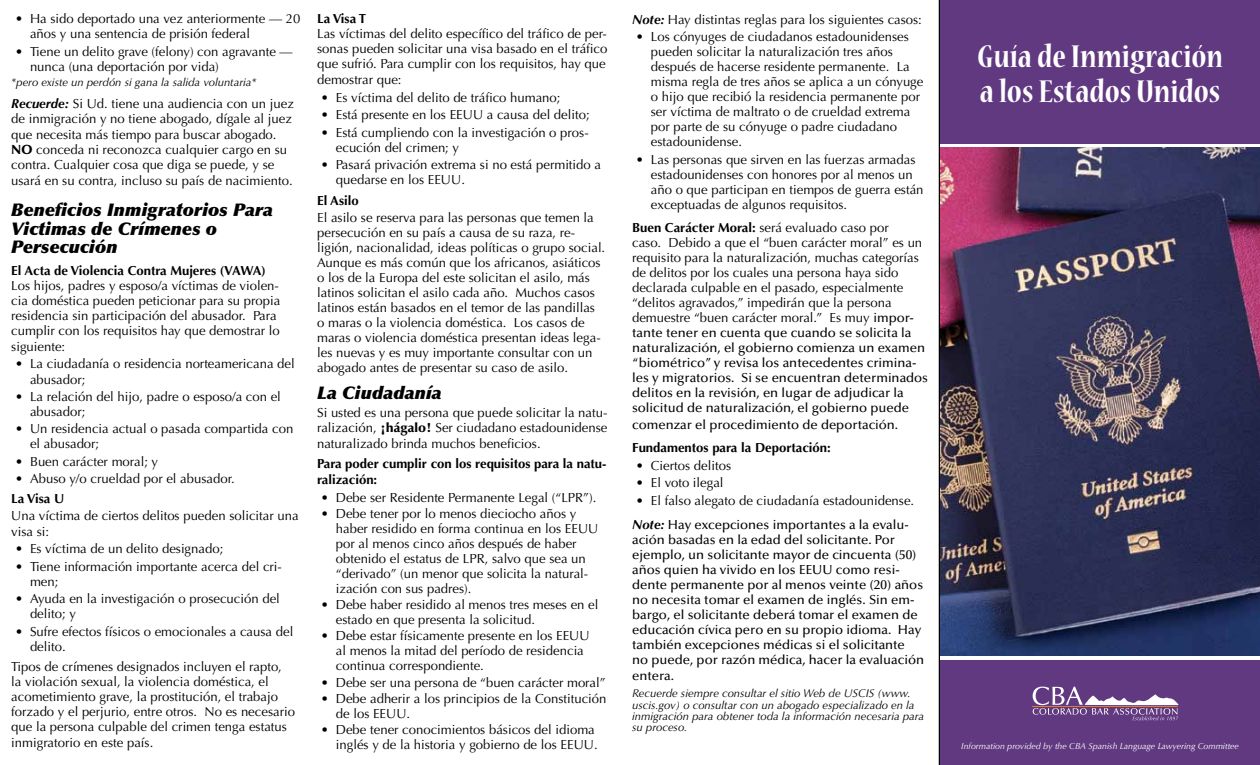
<style>
.page{position:relative;width:1260px;height:765px;background:#fff}
.page>*{position:absolute;margin:0;border:0;box-sizing:border-box;transform-origin:0 0}
.t1{font:700 condensed 35px/35px "Nueva Std";color:#fff}
.t2{font:italic 900 17.5px/18.8px "Optima";color:#000}
.t3{font:13.12px/15px "Optima";color:#000}
.t4{font:500 13.12px/15px "Optima";color:#000}
.t5{font:700 13.12px/16.2px "Optima";color:#000}
.t6{font:italic 11.25px/11.2px "Optima";color:#000}
.t7{font:italic 8.75px "Optima";color:#fff}
.s1{font-weight:700;font-style:italic}
.s2{font-weight:900}
.s3{font-weight:700}
.s4{font-weight:500}
</style>
<div class="page">
<img style="left:940px;top:147px;width:320px;height:509px">
<div style="left:940px;top:661px;width:320px;height:104px;background:#613981"></div>
<div style="left:940px;top:0;width:320px;height:144px;background:#613981"></div>
<hr style="left:1032px;top:706px;width:146px;height:1px;background:#df7e25">
<svg style="left:1033px;top:687px;width:145px;height:33px"></svg>
<p class="t3" style="left:30px;top:12px;width:272px;text-indent:-15px">• Ha sido deportado una vez anteriormente — 20 años y una sentencia de prisión federal</p>
<p class="t3" style="left:30px;top:44px;width:264px;text-indent:-15px">• Tiene un delito grave (felony) con agravante — nunca (una deportación por vida)</p>
<p class="t6" style="left:11px;top:77px;width:247px">*pero existe un perdón si gana la salida voluntaria*</p>
<p class="t3" style="left:11px;top:97px;width:284px"><span class="s1">Recuerde:</span> Si Ud. tiene una audiencia con un juez de inmigración y no tiene abogado, dígale al juez que necesita más tiempo para buscar abogado.<br><span class="s2">NO</span> conceda ni reconozca cualquier cargo en su contra. Cualquier cosa que diga se puede, y se</p>
<p class="t3" style="left:11px;top:173px;width:283px">usará en su contra, incluso su país de nacimiento.</p>
<h2 class="t2" style="left:11px;top:201px;width:264px">Beneficios Inmigratorios Para<br>Victimas de Crímenes o<br>Persecución</h2>
<p class="t5" style="left:11px;top:262px;width:256px">El Acta de Violencia Contra Mujeres (VAWA)</p>
<p class="t3" style="left:11px;top:278px;width:271px">Los hijos, padres y esposo/a víctimas de violen&shy;cia doméstica pueden peticionar para su propia residencia sin participación del abusador. Para cumplir con los requisitos hay que demostrar lo</p>
<p class="t3" style="left:11px;top:339px;width:55px">siguiente:</p>
<p class="t3" style="left:30px;top:357px;width:266px;text-indent:-15px">• La ciudadanía o residencia norteamericana del abusador;</p>
<p class="t3" style="left:30px;top:389px;width:252px;text-indent:-15px">• La relación del hijo, padre o esposo/a con el abusador;</p>
<p class="t3" style="left:30px;top:422px;width:265px;text-indent:-15px">• Un residencia actual o pasada compartida con el abusador;</p>
<p class="t3" style="left:15px;top:454px;width:145px">• Buen carácter moral; y</p>
<p class="t3" style="left:15px;top:472px;width:221px">• Abuso y/o crueldad por el abusador.</p>
<p class="t5" style="left:11px;top:491px;width:55px">La Visa U</p>
<p class="t3" style="left:11px;top:507px;width:289px;line-height:16.2px">Una víctima de ciertos delitos pueden solicitar una visa si:</p>
<p class="t3" style="left:15px;top:542px;width:210px">• Es víctima de un delito designado;</p>
<p class="t3" style="left:30px;top:559px;width:253px;text-indent:-15px">• Tiene información importante acerca del cri&shy;men;</p>
<p class="t3" style="left:30px;top:592px;width:251px;text-indent:-15px">• Ayuda en la investigación o prosecución del delito; y</p>
<p class="t3" style="left:30px;top:624px;width:265px;text-indent:-15px">• Sufre efectos físicos o emocionales a causa del delito.</p>
<p class="t3" style="left:11px;top:659px;width:285px">Tipos de crímenes designados incluyen el rapto, la violación sexual, la violencia doméstica, el acometimiento grave, la prostitución, el trabajo forzado y el perjurio, entre otros. No es necesario que la persona culpable del crimen tenga estatus</p>
<p class="t3" style="left:11px;top:735px;width:144px">inmigratorio en este país.</p>
<p class="t5" style="left:317px;top:11px;width:50px">La Visa T</p>
<p class="t3" style="left:317px;top:26px;width:292px;text-align:justify">Las víctimas del delito específico del tráfico de per&shy;sonas pueden solicitar una visa basado en el tráfico que sufrió. Para cumplir con los requisitos, hay que</p>
<p class="t3" style="left:317px;top:72px;width:86px">demostrar que:</p>
<p class="t3" style="left:321px;top:90px;width:241px">• Es víctima del delito de tráfico humano;</p>
<p class="t3" style="left:321px;top:107px;width:270px">• Está presente en los EEUU a causa del delito;</p>
<p class="t3" style="left:336px;top:125px;width:254px;text-indent:-15px">• Está cumpliendo con la investigación o pros&shy;ecución del crimen; y</p>
<p class="t3" style="left:336px;top:157px;width:267px;text-indent:-15px">• Pasará privación extrema si no está permitido a quedarse en los EEUU.</p>
<p class="t5" style="left:317px;top:193px;width:43px">El Asilo</p>
<p class="t3" style="left:317px;top:210px;width:290px">El asilo se reserva para las personas que temen la persecución en su país a causa de su raza, re&shy;ligión, nacionalidad, ideas políticas o grupo social.<br>Aunque es más común que los africanos, asiáticos o los de la Europa del este solicitan el asilo, más latinos solicitan el asilo cada año. Muchos casos latinos están basados en el temor de las pandillas o maras o la violencia doméstica. Los casos de maras o violencia doméstica presentan ideas lega&shy;les nuevas y es muy importante consultar con un abogado antes de presentar su caso de asilo.</p>
<h2 class="t2" style="left:317px;top:384px;width:126px">La Ciudadanía</h2>
<p class="t3" style="left:317px;top:405px;width:292px">Si usted es una persona que puede solicitar la natu&shy;ralización, <span class="s2">¡hágalo!</span> Ser ciudadano estadounidense</p>
<p class="t3" style="left:317px;top:436px;width:225px">naturalizado brinda muchos beneficios.</p>
<p class="t5" style="left:317px;top:456px;width:291px">Para poder cumplir con los requisitos para la natu&shy;ralización:</p>
<p class="t3" style="left:321px;top:490px;width:277px">• Debe ser Residente Permanente Legal (“LPR”).</p>
<p class="t3" style="left:336px;top:506px;width:264px;text-indent:-15px">• Debe tener por lo menos dieciocho años y haber residido en forma continua en los EEUU por al menos cinco años después de haber obtenido el estatus de LPR, salvo que sea un “derivado” (un menor que solicita la natural&shy;ización con sus padres).</p>
<p class="t3" style="left:336px;top:597px;width:264px;text-indent:-15px">• Debe haber residido al menos tres meses en el estado en que presenta la solicitud.</p>
<p class="t3" style="left:336px;top:629px;width:255px;text-indent:-15px">• Debe estar físicamente presente en los EEUU al menos la mitad del período de residencia continua correspondiente.</p>
<p class="t3" style="left:321px;top:675px;width:286px">• Debe ser una persona de “buen carácter moral”</p>
<p class="t3" style="left:336px;top:691px;width:272px;text-indent:-15px">• Debe adherir a los principios de la Constitución de los EEUU.</p>
<p class="t3" style="left:321px;top:722px;width:278px;text-align:right">• Debe tener conocimientos básicos del idioma inglés y de la historia y gobierno de los EEUU.</p>
<p class="t3" style="left:632px;top:12px;width:291px"><span class="s1">Note:</span> Hay distintas reglas para los siguientes casos:</p>
<p class="t3" style="left:651px;top:29px;width:274px;text-indent:-15px">• Los cónyuges de ciudadanos estadounidenses pueden solicitar la naturalización tres años después de hacerse residente permanente. La misma regla de tres años se aplica a un cónyuge o hijo que recibió la residencia permanente por ser víctima de maltrato o de crueldad extrema por parte de su cónyuge o padre ciudadano estadounidense.</p>
<p class="t3" style="left:651px;top:152px;width:274px;text-indent:-15px">• Las personas que sirven en las fuerzas armadas estadounidenses con honores por al menos un año o que participan en tiempos de guerra están exceptuadas de algunos requisitos.</p>
<p class="t3" style="left:632px;top:221px;width:297px"><span class="s3">Buen Carácter Moral:</span> será evaluado caso por<br>caso. Debido a que el “buen carácter moral” es un requisito para la naturalización, muchas categorías de delitos por los cuales una persona haya sido declarada culpable en el pasado, especialmente “delitos agravados,” impedirán que la persona demuestre “buen carácter moral.” Es muy <span class="s4">impor&shy;tante tener en cuenta que cuando se solicita la naturalización, el gobierno comienza un examen “biométrico” y revisa los antecedentes crimina&shy;les y migratorios. Si se encuentran determinados delitos en la revisión, en lugar de adjudicar la solicitud de naturalización, el gobierno puede</span></p>
<p class="t4" style="left:632px;top:417px;width:268px">comenzar el procedimiento de deportación.</p>
<p class="t5" style="left:632px;top:440px;width:200px">Fundamentos para la Deportación:</p>
<p class="t3" style="left:636px;top:458px;width:97px">• Ciertos delitos</p>
<p class="t3" style="left:636px;top:476px;width:89px">• El voto ilegal</p>
<p class="t3" style="left:632px;top:489px;width:284px;line-height:23.8px">• El falso alegato de ciudadanía estadounidense.<br><span class="s1">Note:</span> <span class="s4">Hay excepciones importantes a la evalu-</span></p>
<p class="t4" style="left:632px;top:532px;width:293px">ación basadas en la edad del solicitante. Por ejemplo, un solicitante mayor de cincuenta (50) años quien ha vivido en los EEUU como resi&shy;dente permanente por al menos veinte (20) años no necesita tomar el examen de inglés. Sin em&shy;bargo, el solicitante deberá tomar el examen de educación cívica pero en su propio idioma. Hay también excepciones médicas si el solicitante no puede, por razón médica, hacer la evaluación</p>
<p class="t4" style="left:632px;top:668px;width:43px">entera.</p>
<p class="t6" style="left:632px;top:688px;width:294px">Recuerde siempre consultar el sitio Web de USCIS (www. uscis.gov) o consultar con un abogado especializado en la inmigración para obtener toda la información necesaria para su proceso.</p>
<h1 class="t1" style="left:977px;top:41px;width:248px">Guía de Inmigración a los Estados Unidos</h1>
<p class="t7" style="left:961px;top:741px;width:279px">Information provided by the CBA Spanish Language Lawyering Committee</p>
</div>
